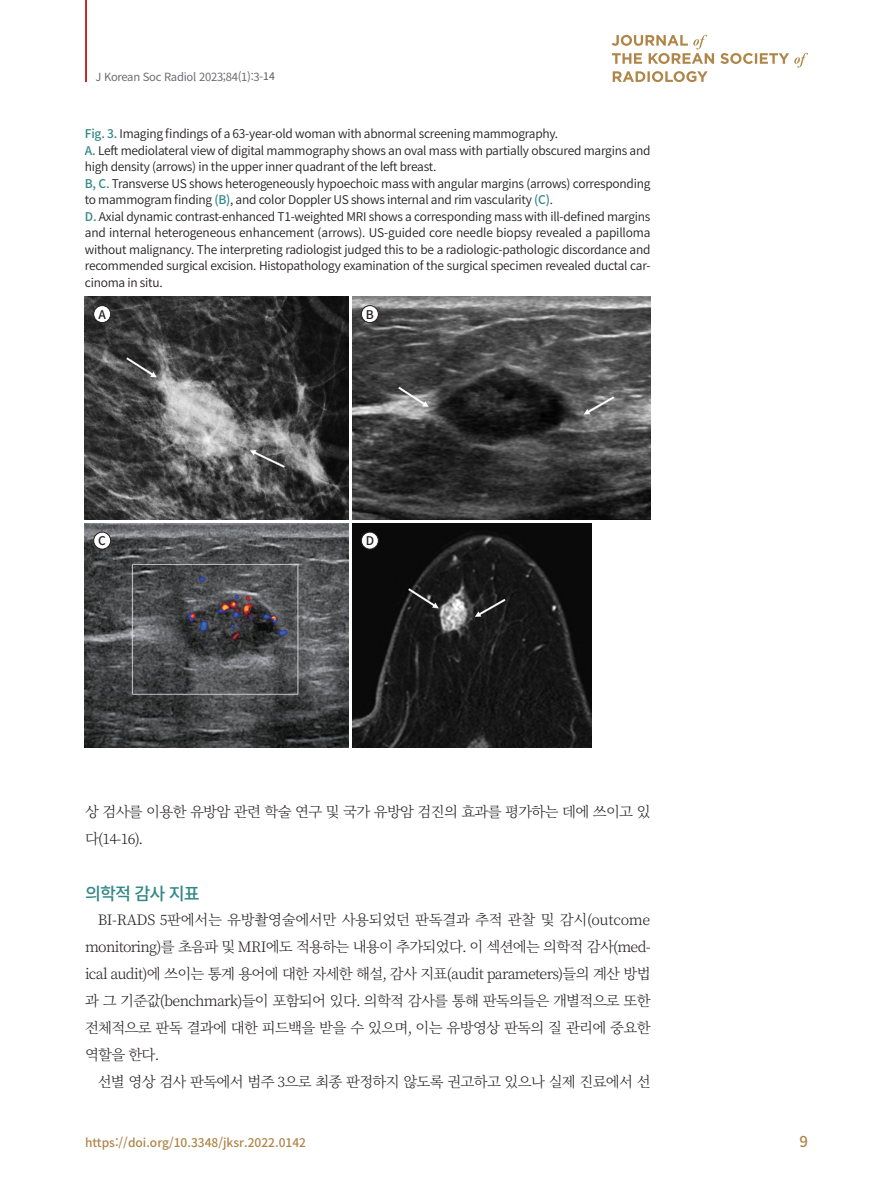
<style>
.page{position:relative;width:893px;height:1191px;background:#fff}
.page>*{position:absolute;margin:0;border:0;box-sizing:border-box;transform-origin:0 0}
.소제목1{font:500 17.4px "Noto Sans CJ Kkr";letter-spacing:-.05em;color:#328886}
.t1{font:500 15px "Noto Sans CJ Kkr";color:#b08548}
.본문{font:300 14.4px/27px "Noto Serif CJ Kkr";letter-spacing:-.05em;color:#231f20}
.그림제목1{font:600 12px/16.5px "Noto Sans CJ Kkr";letter-spacing:-.02em;color:#231f20}
.그림제목{font:600 12px "Noto Sans CJ Kkr";letter-spacing:-.02em;color:#231f20}
.t2{font:500 12px "Noto Sans CJ Kkr";color:#b08548}
.캡션{font:500 12px "Noto Sans CJ Kkr";color:#231f20}
.t3{font:11.25px "Noto Sans CJ Kkr";letter-spacing:-.025em;color:#6c6d70}
.s1{font-size:10.5px;color:#57585a}
.s2{font-weight:500;color:#328886}
</style>
<div class="page">
<hr style="left:85px;top:0;width:2px;height:82px;background:#c8242b">
<svg style="left:612px;top:35px;width:196px;height:47px"></svg>
<img style="left:85px;top:297px;width:263px;height:222px">
<img style="left:352px;top:297px;width:299px;height:222px">
<img style="left:85px;top:523px;width:263px;height:224px">
<img style="left:352px;top:523px;width:239px;height:224px">
<div style="left:94px;top:305px;width:17px;height:18px;background:#fff;border-radius:50%"></div>
<div style="left:93px;top:305px;width:18px;height:18px;border:1px solid #231f20;border-radius:50%"></div>
<div style="left:94px;top:532px;width:17px;height:17px;background:#fff;border-radius:50%"></div>
<div style="left:93px;top:532px;width:18px;height:17px;border:1px solid #231f20;border-radius:50%"></div>
<div style="left:361px;top:305px;width:17px;height:18px;background:#fff;border-radius:50%"></div>
<div style="left:361px;top:305px;width:18px;height:18px;border:1px solid #231f20;border-radius:50%"></div>
<div style="left:361px;top:532px;width:17px;height:17px;background:#fff;border-radius:50%"></div>
<div style="left:361px;top:532px;width:18px;height:17px;border:1px solid #231f20;border-radius:50%"></div>
<p class="t3" style="left:96px;top:70px;width:181px">J Korean Soc Radiol 2023;84(1):3<span class="s1">-14</span></p>
<p class="그림제목" style="left:85px;top:127px;width:475px"><span class="s2">Fig. 3.</span> Imaging findings of a 63-year-old woman with abnormal screening mammography.</p>
<p class="그림제목1" style="left:85px;top:142px;width:567px"><span class="s2">A.</span> Left mediolateral view of digital mammography shows an oval mass with partially obscured margins and high density (arrows) in the upper inner quadrant of the left breast.</p>
<p class="그림제목1" style="left:85px;top:175px;width:567px"><span class="s2">B, C.</span> Transverse US shows heterogeneously hypoechoic mass with angular margins (arrows) corresponding to mammogram finding <span class="s2">(B)</span>, and color Doppler US shows internal and rim vascularity <span class="s2">(C)</span>.</p>
<p class="그림제목1" style="left:85px;top:208px;width:567px;text-align:justify"><span class="s2">D.</span> Axial dynamic contrast-enhanced T1-weighted MRI shows a corresponding mass with ill-defined margins and internal heterogeneous enhancement (arrows). US-guided core needle biopsy revealed a papilloma without malignancy. The interpreting radiologist judged this to be a radiologic-pathologic discordance and recommended surgical excision. Histopathology examination of the surgical specimen revealed ductal car&shy;cinoma in situ.</p>
<p class="캡션" style="left:98px;top:307px;width:9px">A</p>
<p class="캡션" style="left:366px;top:307px;width:10px">B</p>
<p class="캡션" style="left:98px;top:534px;width:9px">C</p>
<p class="캡션" style="left:366px;top:534px;width:10px">D</p>
<p class="본문" style="left:85px;top:798px;width:567px">상 검사를 이용한 유방암 관련 학술 연구 및 국가 유방암 검진의 효과를 평가하는 데에 쓰이고 있 다(14-16).</p>
<p class="소제목1" style="left:85px;top:884px;width:116px">의학적 감사 지표</p>
<p class="본문" style="left:85px;top:906px;width:567px;text-align:justify;text-indent:13px">BI-RADS 5판에서는 유방촬영술에서만 사용되었던 판독결과 추적 관찰 및 감시(outcome monitoring)를 초음파 및 MRI에도 적용하는 내용이 추가되었다. 이 섹션에는 의학적 감사(med&shy;ical audit)에 쓰이는 통계 용어에 대한 자세한 해설, 감사 지표(audit parameters)들의 계산 방법 과 그 기준값(benchmark)들이 포함되어 있다. 의학적 감사를 통해 판독의들은 개별적으로 또한 전체적으로 판독 결과에 대한 피드백을 받을 수 있으며, 이는 유방영상 판독의 질 관리에 중요한 역할을 한다.</p>
<p class="본문" style="left:98px;top:1068px;width:554px">선별 영상 검사 판독에서 범주 3으로 최종 판정하지 않도록 권고하고 있으나 실제 진료에서 선</p>
<p class="t2" style="left:85px;top:1135px;width:222px">https://doi.org/10.3348/jksr.2022.0142</p>
<p class="t1" style="left:799px;top:1132px;width:10px">9</p>
</div>
